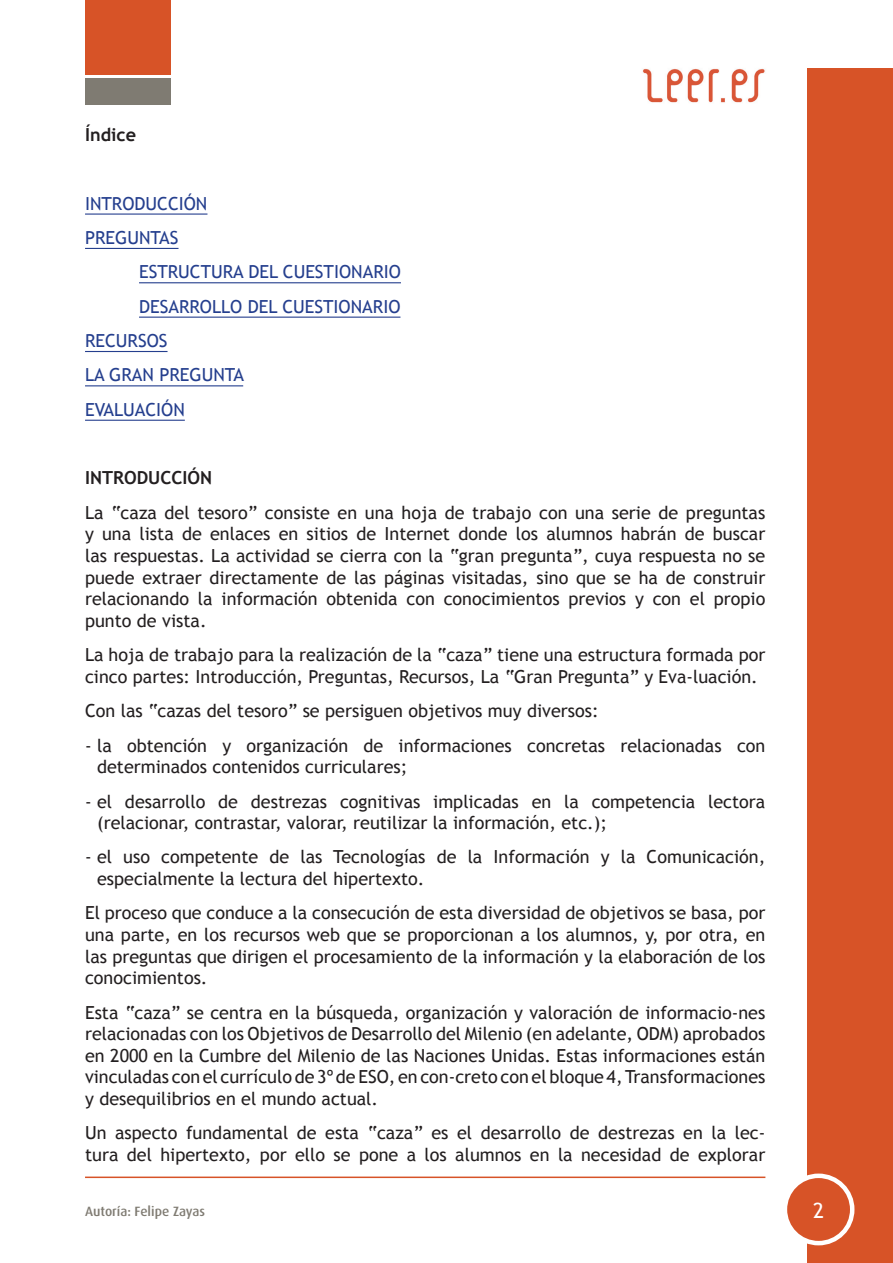
<style>
.page{position:relative;width:893px;height:1263px;background:#fff}
.page>*{position:absolute;margin:0;border:0;box-sizing:border-box;transform-origin:0 0}
.t1{font:21px "Trebuchet MS";color:#fff}
.t2{font:18px/21.6px "Trebuchet MS";color:#231f20}
.t3{font:18px/34.3px "Trebuchet MS";color:#253f8e}
.t4{font:700 18px "Trebuchet MS";color:#231f20}
.t5{font:500 13.5px "Dax";color:#7f7b72}
</style>
<div class="page">
<div style="left:85px;top:0;width:85px;height:74px;background:#d75327"></div>
<div style="left:85px;top:78px;width:85px;height:27px;background:#7f7b72"></div>
<hr style="left:85px;top:1176px;width:680px;height:2px;background:#d75327">
<div style="left:808px;top:68px;width:85px;height:1195px;background:#d75327"></div>
<div style="left:785px;top:1176px;width:67px;height:67px;background:#d75327;border-radius:50%"></div>
<div style="left:783px;top:1173px;width:71px;height:72px;border:4px solid #fff;border-radius:50%"></div>
<img style="left:642px;top:68px;width:123px;height:35px">
<hr style="left:85px;top:213px;width:122px;height:2px;background:#253f8e">
<hr style="left:85px;top:248px;width:94px;height:1px;background:#253f8e">
<hr style="left:139px;top:282px;width:262px;height:1px;background:#253f8e">
<hr style="left:139px;top:317px;width:261px;height:1px;background:#253f8e">
<hr style="left:85px;top:351px;width:83px;height:1px;background:#253f8e">
<hr style="left:85px;top:385px;width:158px;height:1px;background:#253f8e">
<hr style="left:85px;top:420px;width:100px;height:1px;background:#253f8e">
<p class="t4" style="left:85px;top:123px;width:53px">Índice</p>
<p class="t3" style="left:85px;top:186px;width:124px">INTRODUCCIÓN<br>PREGUNTAS</p>
<p class="t3" style="left:139px;top:255px;width:263px">ESTRUCTURA DEL CUESTIONARIO</p>
<p class="t3" style="left:139px;top:289px;width:263px">DESARROLLO DEL CUESTIONARIO</p>
<p class="t3" style="left:85px;top:324px;width:84px">RECURSOS</p>
<p class="t3" style="left:85px;top:358px;width:161px">LA GRAN PREGUNTA</p>
<p class="t3" style="left:85px;top:392px;width:101px">EVALUACIÓN</p>
<p class="t4" style="left:85px;top:467px;width:129px">INTRODUCCIÓN</p>
<p class="t2" style="left:85px;top:502px;width:682px;text-align:justify">La “caza del tesoro” consiste en una hoja de trabajo con una serie de preguntas y una lista de enlaces en sitios de Internet donde los alumnos habrán de buscar las respuestas. La actividad se cierra con la “gran pregunta”, cuya respuesta no se puede extraer directamente de las páginas visitadas, sino que se ha de construir relacionando la información obtenida con conocimientos previos y con el propio punto de vista.</p>
<p class="t2" style="left:85px;top:644px;width:682px">La hoja de trabajo para la realización de la “caza” tiene una estructura formada por cinco partes: Introducción, Preguntas, Recursos, La “Gran Pregunta” y Eva-luación.</p>
<p class="t2" style="left:85px;top:700px;width:515px">Con las “cazas del tesoro” se persiguen objetivos muy diversos:</p>
<p class="t2" style="left:97px;top:735px;width:670px;text-indent:-12px">- la obtención y organización de informaciones concretas relacionadas con determinados contenidos curriculares;</p>
<p class="t2" style="left:97px;top:791px;width:670px;text-indent:-12px">- el desarrollo de destrezas cognitivas implicadas en la competencia lectora (relacionar, contrastar, valorar, reutilizar la información, etc.);</p>
<p class="t2" style="left:97px;top:846px;width:670px;text-indent:-12px">- el uso competente de las Tecnologías de la Información y la Comunicación, especialmente la lectura del hipertexto.</p>
<p class="t2" style="left:85px;top:902px;width:682px;text-align:justify">El proceso que conduce a la consecución de esta diversidad de objetivos se basa, por una parte, en los recursos web que se proporcionan a los alumnos, y, por otra, en las preguntas que dirigen el procesamiento de la información y la elaboración de los conocimientos.</p>
<p class="t2" style="left:85px;top:1002px;width:682px;text-align:justify">Esta “caza” se centra en la búsqueda, organización y valoración de informacio-nes relacionadas con los Objetivos de Desarrollo del Milenio (en adelante, ODM) aprobados en 2000 en la Cumbre del Milenio de las Naciones Unidas. Estas informaciones están vinculadas con el currículo de 3º de ESO, en con-creto con el bloque 4, Transformaciones y desequilibrios en el mundo actual.</p>
<p class="t2" style="left:85px;top:1122px;width:682px">Un aspecto fundamental de esta “caza” es el desarrollo de destrezas en la lec&shy;tura del hipertexto, por ello se pone a los alumnos en la necesidad de explorar</p>
<p class="t5" style="left:85px;top:1204px;width:122px">Autoría: Felipe Zayas</p>
<p class="t1" style="left:813px;top:1198px;width:13px">2</p>
</div>
